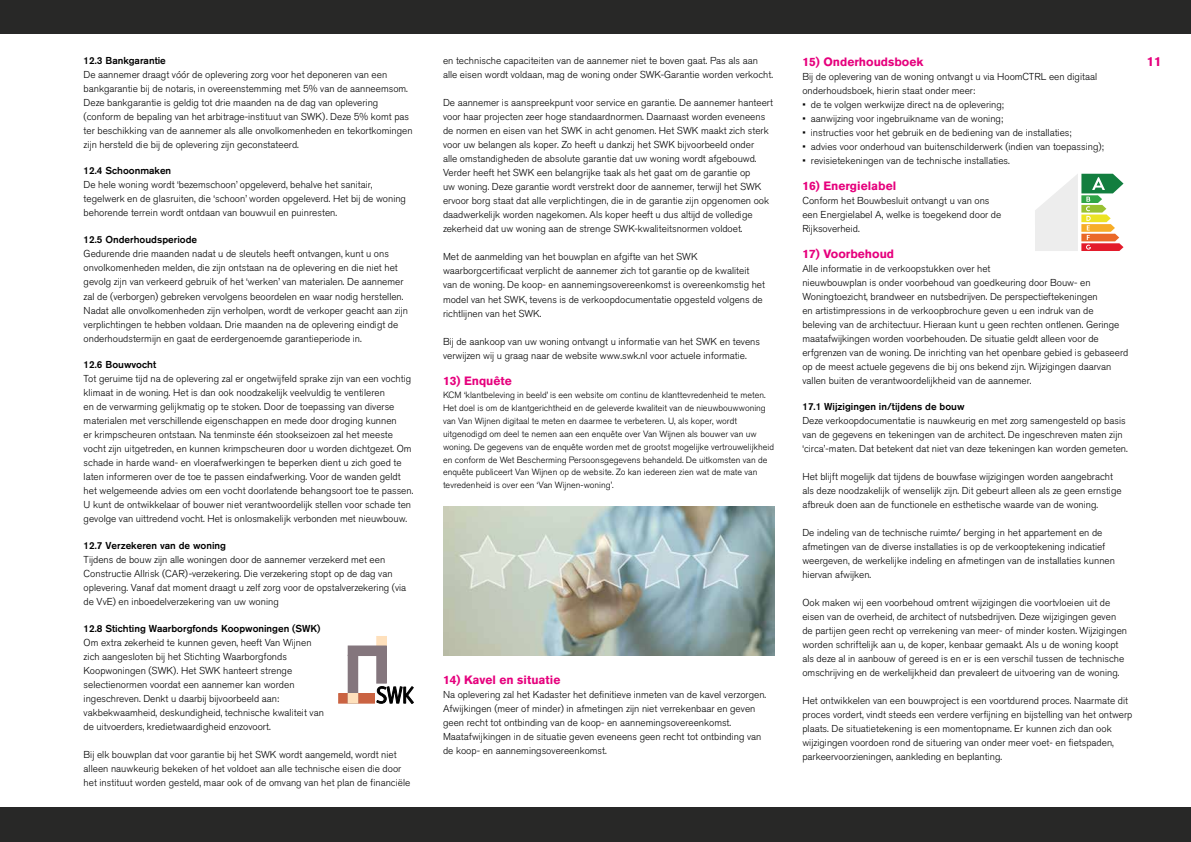
<style>
.page{position:relative;width:1191px;height:842px;background:#fff}
.page>*{position:absolute;margin:0;border:0;box-sizing:border-box;transform-origin:0 0}
.t1{font:700 13px "Akzidenz Grotesk BQ";color:#e6007d}
.t2{font:700 12px "Akzidenz Grotesk BQ";color:#e6007d}
.t3{font:300 10px/14px "Akzidenz Grotesk BQ";color:#000}
.t4{font:500 10px "Akzidenz Grotesk BQ";color:#000}
.t5{font:300 9px/13px "Akzidenz Grotesk BQ";color:#000}
</style>
<div class="page">
<div style="left:339px;top:694px;width:35px;height:9px;background:#ca6342"></div>
<div style="left:338px;top:693px;width:36px;height:10px;border:1px solid #ca6342"></div>
<div style="left:377px;top:636px;width:9px;height:10px;background:#fee0bc"></div>
<div style="left:377px;top:636px;width:9px;height:10px;border:1px solid #fee0bc"></div>
<div style="left:377px;top:655px;width:9px;height:28px;background:#84767d"></div>
<div style="left:348px;top:655px;width:10px;height:48px;background:#84767d"></div>
<div style="left:348px;top:646px;width:38px;height:9px;background:#84767d"></div>
<div style="left:348px;top:646px;width:38px;height:10px;border:1px solid #84767d"></div>
<div style="left:348px;top:694px;width:10px;height:9px;background:#fee0bc"></div>
<div style="left:348px;top:693px;width:10px;height:10px;border:1px solid #fee0bc"></div>
<svg style="left:377px;top:686px;width:36px;height:18px"></svg>
<img style="left:443px;top:507px;width:331px;height:149px">
<svg style="left:1035px;top:173px;width:88px;height:78px"></svg>
<div style="left:0;top:0;width:1191px;height:33px;background:#282827"></div>
<div style="left:0;top:808px;width:1191px;height:34px;background:#282827"></div>
<p class="t4" style="left:84px;top:55px;width:84px">12.3 Bankgarantie</p>
<p class="t3" style="left:84px;top:68px;width:330px">De aannemer draagt vóór de oplevering zorg voor het deponeren van een bankgarantie bij de notaris, in overeenstemming met 5% van de aanneemsom.<br>Deze bankgarantie is geldig tot drie maanden na de dag van oplevering (conform de bepaling van het arbitrage-instituut van SWK). Deze 5% komt pas ter beschikking van de aannemer als alle onvolkomenheden en tekortkomingen zijn hersteld die bij de oplevering zijn geconstateerd.</p>
<p class="t4" style="left:84px;top:165px;width:89px">12.4 Schoonmaken</p>
<p class="t3" style="left:84px;top:178px;width:324px">De hele woning wordt ‘bezemschoon’ opgeleverd, behalve het sanitair, tegelwerk en de glasruiten, die ‘schoon’ worden opgeleverd. Het bij de woning behorende terrein wordt ontdaan van bouwvuil en puinresten.</p>
<p class="t4" style="left:84px;top:234px;width:115px">12.5 Onderhoudsperiode</p>
<p class="t3" style="left:84px;top:247px;width:326px">Gedurende drie maanden nadat u de sleutels heeft ontvangen, kunt u ons onvolkomenheden melden, die zijn ontstaan na de oplevering en die niet het gevolg zijn van verkeerd gebruik of het ‘werken’ van materialen. De aannemer zal de (verborgen) gebreken vervolgens beoordelen en waar nodig herstellen.<br>Nadat alle onvolkomenheden zijn verholpen, wordt de verkoper geacht aan zijn verplichtingen te hebben voldaan. Drie maanden na de oplevering eindigt de onderhoudstermijn en gaat de eerdergenoemde garantieperiode in.</p>
<p class="t4" style="left:84px;top:358px;width:74px">12.6 Bouwvocht</p>
<p class="t3" style="left:84px;top:371px;width:331px">Tot geruime tijd na de oplevering zal er ongetwijfeld sprake zijn van een vochtig klimaat in de woning. Het is dan ook noodzakelijk veelvuldig te ventileren<br>en de verwarming gelijkmatig op te stoken. Door de toepassing van diverse materialen met verschillende eigenschappen en mede door droging kunnen<br>er krimpscheuren ontstaan. Na tenminste één stookseizoen zal het meeste vocht zijn uitgetreden, en kunnen krimpscheuren door u worden dichtgezet. Om schade in harde wand- en vloerafwerkingen te beperken dient u zich goed te laten informeren over de toe te passen eindafwerking. Voor de wanden geldt het welgemeende advies om een vocht doorlatende behangsoort toe te passen.<br>U kunt de ontwikkelaar of bouwer niet verantwoordelijk stellen voor schade ten gevolge van uittredend vocht. Het is onlosmakelijk verbonden met nieuwbouw.</p>
<p class="t4" style="left:84px;top:539px;width:144px">12.7 Verzekeren van de woning</p>
<p class="t3" style="left:84px;top:552px;width:324px">Tijdens de bouw zijn alle woningen door de aannemer verzekerd met een Constructie Allrisk (CAR)-verzekering. Die verzekering stopt op de dag van oplevering. Vanaf dat moment draagt u zelf zorg voor de opstalverzekering (via de VvE) en inboedelverzekering van uw woning</p>
<p class="t4" style="left:84px;top:622px;width:238px">12.8 Stichting Waarborgfonds Koopwoningen (SWK)</p>
<p class="t3" style="left:84px;top:635px;width:242px">Om extra zekerheid te kunnen geven, heeft Van Wijnen zich aangesloten bij het Stichting Waarborgfonds Koopwoningen (SWK). Het SWK hanteert strenge selectienormen voordat een aannemer kan worden ingeschreven. Denkt u daarbij bijvoorbeeld aan: vakbekwaamheid, deskundigheid, technische kwaliteit van de uitvoerders, kredietwaardigheid enzovoort.</p>
<p class="t3" style="left:84px;top:747px;width:328px">Bij elk bouwplan dat voor garantie bij het SWK wordt aangemeld, wordt niet alleen nauwkeurig bekeken of het voldoet aan alle technische eisen die door het instituut worden gesteld, maar ook of de omvang van het plan de financiële</p>
<p class="t3" style="left:443px;top:54px;width:331px">en technische capaciteiten van de aannemer niet te boven gaat. Pas als aan alle eisen wordt voldaan, mag de woning onder SWK-Garantie worden verkocht.</p>
<p class="t3" style="left:443px;top:96px;width:331px">De aannemer is aanspreekpunt voor service en garantie. De aannemer hanteert voor haar projecten zeer hoge standaardnormen. Daarnaast worden eveneens de normen en eisen van het SWK in acht genomen. Het SWK maakt zich sterk voor uw belangen als koper. Zo heeft u dankzij het SWK bijvoorbeeld onder<br>alle omstandigheden de absolute garantie dat uw woning wordt afgebouwd.<br>Verder heeft het SWK een belangrijke taak als het gaat om de garantie op<br>uw woning. Deze garantie wordt verstrekt door de aannemer, terwijl het SWK ervoor borg staat dat alle verplichtingen, die in de garantie zijn opgenomen ook daadwerkelijk worden nagekomen. Als koper heeft u dus altijd de volledige zekerheid dat uw woning aan de strenge SWK-kwaliteitsnormen voldoet.</p>
<p class="t3" style="left:443px;top:250px;width:323px">Met de aanmelding van het bouwplan en afgifte van het SWK waarborgcertificaat verplicht de aannemer zich tot garantie op de kwaliteit van de woning. De koop- en aannemingsovereenkomst is overeenkomstig het model van het SWK, tevens is de verkoopdocumentatie opgesteld volgens de richtlijnen van het SWK.</p>
<p class="t3" style="left:443px;top:334px;width:318px">Bij de aankoop van uw woning ontvangt u informatie van het SWK en tevens verwijzen wij u graag naar de website www.swk.nl voor actuele informatie.</p>
<p class="t2" style="left:443px;top:373px;width:70px">13) Enquête</p>
<p class="t5" style="left:443px;top:388px;width:332px">KCM ‘klantbeleving in beeld’ is een website om continu de klanttevredenheid te meten.<br>Het doel is om de klantgerichtheid en de geleverde kwaliteit van de nieuwbouwwoning van Van Wijnen digitaal te meten en daarmee te verbeteren. U, als koper, wordt uitgenodigd om deel te nemen aan een enquête over Van Wijnen als bouwer van uw woning. De gegevens van de enquête worden met de grootst mogelijke vertrouwelijkheid en conform de Wet Bescherming Persoonsgegevens behandeld. De uitkomsten van de enquête publiceert Van Wijnen op de website. Zo kan iedereen zien wat de mate van tevredenheid is over een ‘Van Wijnen-woning’.</p>
<p class="t2" style="left:443px;top:672px;width:119px">14) Kavel en situatie</p>
<p class="t3" style="left:443px;top:687px;width:325px">Na oplevering zal het Kadaster het definitieve inmeten van de kavel verzorgen.<br>Afwijkingen (meer of minder) in afmetingen zijn niet verrekenbaar en geven geen recht tot ontbinding van de koop- en aannemingsovereenkomst.<br>Maatafwijkingen in de situatie geven eveneens geen recht tot ontbinding van de koop- en aannemingsovereenkomst.</p>
<p class="t2" style="left:802px;top:55px;width:123px">15) Onderhoudsboek</p>
<p class="t3" style="left:802px;top:70px;width:296px">Bij de oplevering van de woning ontvangt u via HoomCTRL een digitaal onderhoudsboek, hierin staat onder meer:</p>
<p class="t3" style="left:802px;top:98px;width:203px">• de te volgen werkwijze direct na de oplevering;</p>
<p class="t3" style="left:802px;top:112px;width:202px">• aanwijzing voor ingebruikname van de woning;</p>
<p class="t3" style="left:802px;top:126px;width:271px">• instructies voor het gebruik en de bediening van de installaties;</p>
<p class="t3" style="left:802px;top:140px;width:303px">• advies voor onderhoud van buitenschilderwerk (indien van toepassing);</p>
<p class="t3" style="left:802px;top:154px;width:209px">• revisietekeningen van de technische installaties.</p>
<p class="t2" style="left:802px;top:179px;width:95px">16) Energielabel</p>
<p class="t3" style="left:802px;top:194px;width:200px">Conform het Bouwbesluit ontvangt u van ons een Energielabel A, welke is toegekend door de<br>Rijksoverheid.</p>
<p class="t2" style="left:802px;top:247px;width:93px">17) Voorbehoud</p>
<p class="t3" style="left:802px;top:262px;width:327px">Alle informatie in de verkoopstukken over het<br>nieuwbouwplan is onder voorbehoud van goedkeuring door Bouw- en Woningtoezicht, brandweer en nutsbedrijven. De perspectieftekeningen<br>en artistimpressions in de verkoopbrochure geven u een indruk van de beleving van de architectuur. Hieraan kunt u geen rechten ontlenen. Geringe maatafwijkingen worden voorbehouden. De situatie geldt alleen voor de erfgrenzen van de woning. De inrichting van het openbare gebied is gebaseerd op de meest actuele gegevens die bij ons bekend zijn. Wijzigingen daarvan vallen buiten de verantwoordelijkheid van de aannemer.</p>
<p class="t4" style="left:802px;top:400px;width:164px">17.1 Wijzigingen in/tijdens de bouw</p>
<p class="t3" style="left:802px;top:414px;width:327px">Deze verkoopdocumentatie is nauwkeurig en met zorg samengesteld op basis van de gegevens en tekeningen van de architect. De ingeschreven maten zijn ‘circa’-maten. Dat betekent dat niet van deze tekeningen kan worden gemeten.</p>
<p class="t3" style="left:802px;top:470px;width:321px">Het blijft mogelijk dat tijdens de bouwfase wijzigingen worden aangebracht als deze noodzakelijk of wenselijk zijn. Dit gebeurt alleen als ze geen ernstige afbreuk doen aan de functionele en esthetische waarde van de woning.</p>
<p class="t3" style="left:802px;top:526px;width:314px">De indeling van de technische ruimte/ berging in het appartement en de afmetingen van de diverse installaties is op de verkooptekening indicatief weergeven, de werkelijke indeling en afmetingen van de installaties kunnen hiervan afwijken.</p>
<p class="t3" style="left:802px;top:596px;width:326px">Ook maken wij een voorbehoud omtrent wijzigingen die voortvloeien uit de eisen van de overheid, de architect of nutsbedrijven. Deze wijzigingen geven de partijen geen recht op verrekening van meer- of minder kosten. Wijzigingen worden schriftelijk aan u, de koper, kenbaar gemaakt. Als u de woning koopt als deze al in aanbouw of gereed is en er is een verschil tussen de technische omschrijving en de werkelijkheid dan prevaleert de uitvoering van de woning.</p>
<p class="t3" style="left:802px;top:694px;width:331px">Het ontwikkelen van een bouwproject is een voortdurend proces. Naarmate dit proces vordert, vindt steeds een verdere verfijning en bijstelling van het ontwerp plaats. De situatietekening is een momentopname. Er kunnen zich dan ook wijzigingen voordoen rond de situering van onder meer voet- en fietspaden, parkeervoorzieningen, aankleding en beplanting.</p>
<h1 class="t1" style="left:1146px;top:54px;width:16px">11</h1>
</div>
